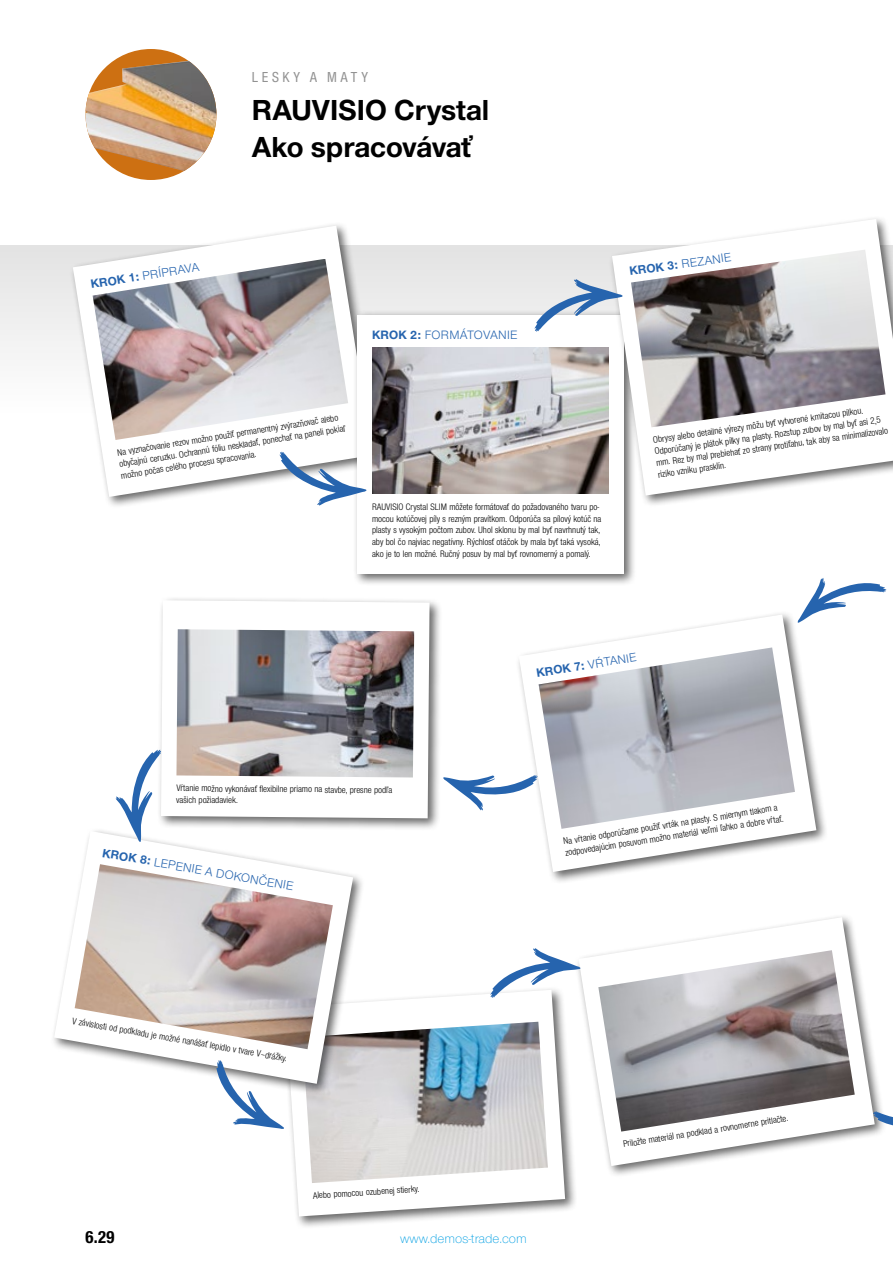
<style>
.page{position:relative;width:893px;height:1263px;background:#fff}
.page>*{position:absolute;margin:0;border:0;box-sizing:border-box;transform-origin:0 0}
.t1{font:700 30px/37.5px "Nimbus Sans Novus TOT";color:#000}
.t2{font:18px "Nimbus Sans Novus TOT Bol Con";color:#000}
.t3{font:15px "Nimbus Sans Novus TOT Med Con";letter-spacing:.24em;color:#929292}
.t4{font:300 13.5px "Nimbus Sans Novus TOT";color:#009fe3}
.t5{font:12.6px "Nimbus Sans Novus TOT";letter-spacing:.025em;color:#2664ae}
.t6{font:9.75px/11.7px "Nimbus Sans Novus TOT Reg Con";color:#000}
.s1{font-weight:700}
</style>
<div class="page">
<div style="left:85px;top:49px;width:131px;height:131px;background:#cd7012;border-radius:50%"></div>
<img style="left:85px;top:61px;width:131px;height:110px">
<div style="left:0;top:245px;width:893px;height:188px;background:linear-gradient(to bottom,#e3e3e3,#fff)"></div>
<div style="left:69px;top:222px;width:316px;height:287px;background:#000;opacity:.6"></div>
<svg style="left:73px;top:226px;width:300px;height:271px"></svg>
<img style="left:93px;top:259px;width:255px;height:181px">
<div style="left:574px;top:914px;width:313px;height:264px;background:#000;opacity:.6"></div>
<svg style="left:579px;top:917px;width:296px;height:249px"></svg>
<img style="left:598px;top:950px;width:257px;height:181px">
<div style="left:281px;top:985px;width:296px;height:243px;background:#000;opacity:.6"></div>
<svg style="left:285px;top:990px;width:280px;height:226px"></svg>
<img style="left:302px;top:1022px;width:246px;height:161px">
<div style="left:353px;top:310px;width:283px;height:276px;background:#000;opacity:.6"></div>
<div style="left:357px;top:315px;width:267px;height:259px;background:#fff"></div>
<img style="left:372px;top:347px;width:236px;height:147px">
<div style="left:50px;top:828px;width:315px;height:267px;background:#000;opacity:.6"></div>
<svg style="left:54px;top:831px;width:299px;height:253px"></svg>
<img style="left:75px;top:864px;width:258px;height:185px">
<div style="left:608px;top:216px;width:285px;height:292px;background:#000;opacity:.6"></div>
<svg style="left:612px;top:219px;width:281px;height:276px"></svg>
<img style="left:631px;top:250px;width:254px;height:177px">
<div style="left:515px;top:611px;width:314px;height:273px;background:#000;opacity:.6"></div>
<svg style="left:519px;top:614px;width:297px;height:258px"></svg>
<img style="left:539px;top:647px;width:256px;height:182px">
<div style="left:157px;top:596px;width:286px;height:235px;background:#000;opacity:.6"></div>
<svg style="left:161px;top:600px;width:269px;height:218px"></svg>
<img style="left:176px;top:629px;width:238px;height:148px">
<svg style="left:280px;top:452px;width:87px;height:54px"></svg>
<svg style="left:892px;top:442px;width:1px;height:54px"></svg>
<svg style="left:534px;top:278px;width:89px;height:53px"></svg>
<svg style="left:797px;top:578px;width:89px;height:45px"></svg>
<svg style="left:216px;top:1060px;width:69px;height:69px"></svg>
<svg style="left:490px;top:947px;width:91px;height:51px"></svg>
<svg style="left:442px;top:775px;width:96px;height:36px"></svg>
<svg style="left:115px;top:750px;width:46px;height:93px"></svg>
<svg style="left:873px;top:1104px;width:20px;height:38px"></svg>
<h3 class="t3" style="left:252px;top:69px;width:118px">LESKY A MATY</h3>
<h1 class="t1" style="left:252px;top:91px;width:239px">RAUVISIO Crystal<br>Ako spracovávať</h1>
<p class="t5" style="left:90px;top:277px;width:111px;rotate:-9deg"><span class="s1">KROK 1:</span> PRÍPRAVA</p>
<p class="t5" style="left:372px;top:327px;width:147px"><span class="s1">KROK 2:</span> FORMÁTOVANIE</p>
<p class="t6" style="left:117px;top:447px;width:231px;rotate:-9deg">Na vyznačovanie rezov možno použiť permanentný zvýrazňovač alebo obyčajnú ceruzku. Ochrannú fóliu neskladať, ponechať na paneli pokiaľ možno počas celého procesu spracovania.</p>
<p class="t6" style="left:372px;top:501px;width:231px">RAUVISIO Crystal SLIM môžete formátovať do požadovaného tvaru po&shy;mocou kotúčovej píly s rezným pravítkom. Odporúča sa pílový kotúč na plasty s vysokým počtom zubov. Uhol sklonu by mal byť navrhnutý tak, aby bol čo najviac negatívny. Rýchlosť otáčok by mala byť taká vysoká, ako je to len možné. Ručný posuv by mal byť rovnomerný a pomalý.</p>
<p class="t5" style="left:628px;top:264px;width:104px;rotate:-8deg"><span class="s1">KROK 3:</span> REZANIE</p>
<p class="t6" style="left:652px;top:434px;width:235px;rotate:-8deg">Obrysy alebo detailné výrezy môžu byť vytvorené kmitacou pílkou.<br>Odporúčaný je plátok pílky na plasty. Rozstup zubov by mal byť asi 2,5 mm. Rez by mal prebiehať zo strany protiťahu, tak aby sa minimalizovalo riziko vzniku prasklín.</p>
<p class="t6" style="left:176px;top:781px;width:217px;line-height:12.3px;rotate:1deg">Vŕtanie možno vykonávať fl exibilne priamo na stavbe, presne podľa vašich požiadaviek.</p>
<p class="t5" style="left:104px;top:845px;width:195px;rotate:10deg"><span class="s1">KROK 8:</span> LEPENIE A DOKONČENIE</p>
<p class="t5" style="left:535px;top:666px;width:103px;rotate:-9deg"><span class="s1">KROK 7:</span> VŔTANIE</p>
<p class="t6" style="left:562px;top:835px;width:222px;rotate:-9deg">Na vŕtanie odporúčame použiť vrták na plasty. S miernym tlakom a zodpovedajúcim posuvom možno materiál veľmi ľahko a dobre vŕtať.</p>
<p class="t6" style="left:73px;top:1015px;width:219px;rotate:10deg">V závislosti od podkladu je možné nanášať lepidlo v tvare V–drážky.</p>
<p class="t6" style="left:312px;top:1190px;width:108px;rotate:-4deg">Alebo pomocou ozubenej stierky.</p>
<h2 class="t2" style="left:85px;top:1226px;width:31px">6.29</h2>
<h3 class="t4" style="left:400px;top:1230px;width:128px">www.demos‑trade.com</h3>
<p class="t6" style="left:622px;top:1138px;width:168px;rotate:-9deg">Priložte materiál na podklad a rovnomerne pritlačte.</p>
</div>
